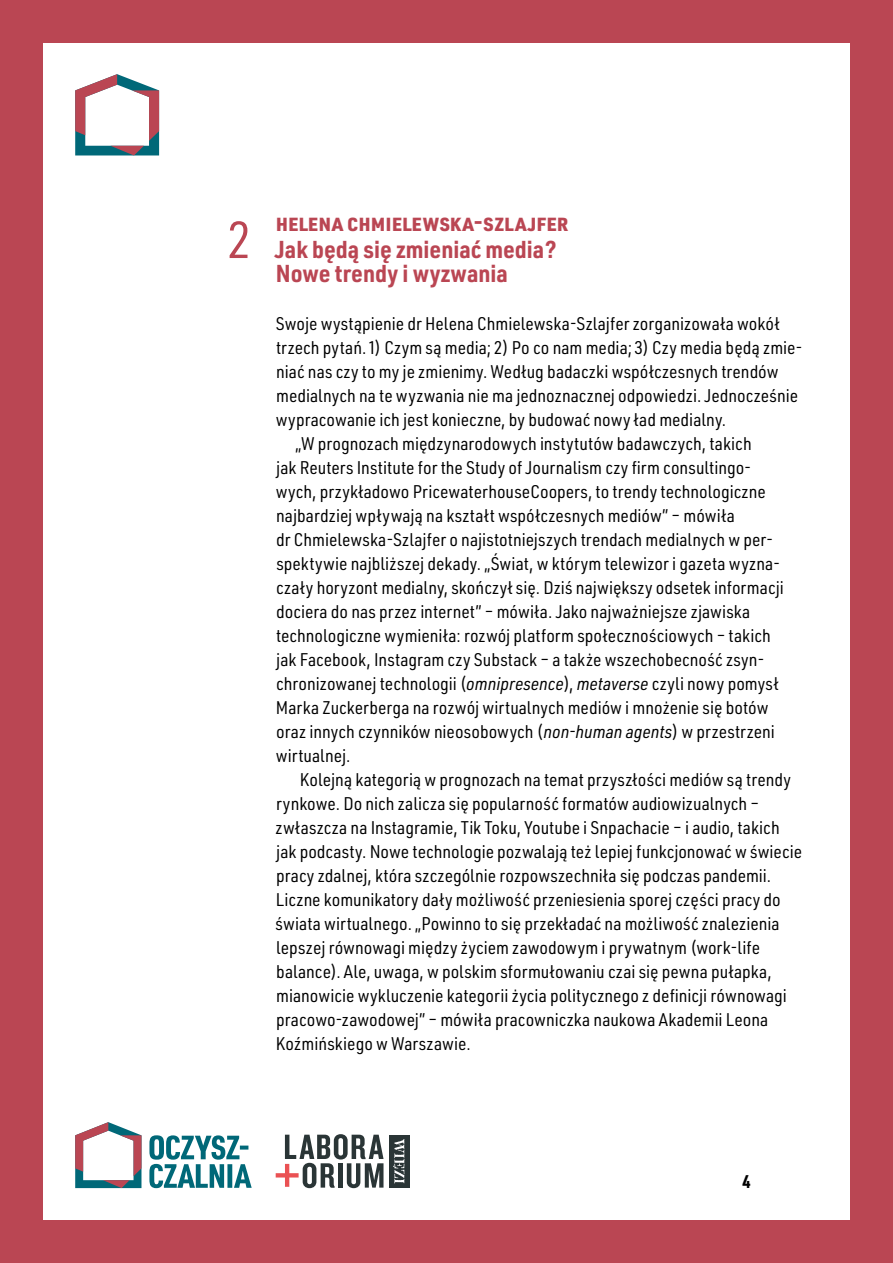
<style>
.page{position:relative;width:893px;height:1263px;background:#fff}
.page>*{position:absolute;margin:0;border:0;box-sizing:border-box;transform-origin:0 0}
.t1{font:51px "URWDIN Semi Cond";color:#ba4653}
.t2{font:700 24px/27px "URWDIN Semi Cond";color:#ba4653}
.t3{font:18px "URWDIN Semi Cond";color:#000}
.t4{font:700 18px "URWDIN Semi Cond";color:#000}
.s1{font-style:italic}
</style>
<div class="page">
<div style="left:0;top:0;width:43px;height:1263px;background:#ba4653"></div>
<div style="left:850px;top:0;width:43px;height:1263px;background:#ba4653"></div>
<div style="left:0;top:1220px;width:893px;height:43px;background:#ba4653"></div>
<div style="left:0;top:0;width:893px;height:43px;background:#ba4653"></div>
<svg style="left:75px;top:74px;width:84px;height:81px"></svg>
<svg style="left:75px;top:1122px;width:66px;height:66px"></svg>
<svg style="left:149px;top:1135px;width:103px;height:53px"></svg>
<div style="left:389px;top:1135px;width:20px;height:52px;background:#2a3536"></div>
<svg style="left:393px;top:1139px;width:11px;height:44px"></svg>
<svg style="left:276px;top:1134px;width:108px;height:54px"></svg>
<h1 class="t1" style="left:227px;top:206px;width:26px">2</h1>
<h2 class="t2" style="left:275px;top:208px;width:295px">Helena Chmielewska-Szlajfer<br>Jak będą się zmieniać media?</h2>
<h2 class="t2" style="left:276px;top:259px;width:233px">Nowe trendy i wyzwania</h2>
<p class="t3" style="left:276px;top:312px;width:505px">Swoje wystąpienie dr Helena Chmielewska‑Szlajfer zorganizowała wokół</p>
<p class="t3" style="left:276px;top:336px;width:528px">trzech pytań. 1) Czym są media; 2) Po co nam media; 3) Czy media będą zmie‑</p>
<p class="t3" style="left:276px;top:360px;width:504px">niać nas czy to my je zmienimy. Według badaczki współczesnych trendów</p>
<p class="t3" style="left:276px;top:384px;width:523px">medialnych na te wyzwania nie ma jednoznacznej odpowiedzi. Jednocześnie</p>
<p class="t3" style="left:276px;top:408px;width:452px">wypracowanie ich jest konieczne, by budować nowy ład medialny.</p>
<p class="t3" style="left:296px;top:432px;width:458px">„W prognozach międzynarodowych instytutów badawczych, takich</p>
<p class="t3" style="left:276px;top:456px;width:477px">jak Reuters Institute for the Study of Journalism czy firm consultingo‑</p>
<p class="t3" style="left:276px;top:480px;width:491px">wych, przykładowo PricewaterhouseCoopers, to trendy technologiczne</p>
<p class="t3" style="left:276px;top:504px;width:460px">najbardziej wpływają na kształt współczesnych mediów” – mówiła</p>
<p class="t3" style="left:276px;top:528px;width:498px">dr Chmielewska‑Szlajfer o najistotniejszych trendach medialnych w per‑</p>
<p class="t3" style="left:276px;top:552px;width:506px">spektywie najbliższej dekady. „Świat, w którym telewizor i gazeta wyzna‑</p>
<p class="t3" style="left:276px;top:576px;width:509px">czały horyzont medialny, skończył się. Dziś największy odsetek informacji</p>
<p class="t3" style="left:276px;top:600px;width:476px">dociera do nas przez internet” – mówiła. Jako najważniejsze zjawiska</p>
<p class="t3" style="left:276px;top:624px;width:496px">technologiczne wymieniła: rozwój platform społecznościowych – takich</p>
<p class="t3" style="left:276px;top:648px;width:490px">jak Facebook, Instagram czy Substack – a także wszechobecność zsyn‑</p>
<p class="t3" style="left:276px;top:672px;width:504px">chronizowanej technologii (<span class="s1">omnipresence</span>), <span class="s1">metaverse</span> czyli nowy pomysł</p>
<p class="t3" style="left:276px;top:696px;width:494px">Marka Zuckerberga na rozwój wirtualnych mediów i mnożenie się botów</p>
<p class="t3" style="left:276px;top:720px;width:500px">oraz innych czynników nieosobowych (<span class="s1">non‑human agents</span>) w przestrzeni</p>
<p class="t3" style="left:276px;top:744px;width:76px">wirtualnej.</p>
<p class="t3" style="left:300px;top:768px;width:492px">Kolejną kategorią w prognozach na temat przyszłości mediów są trendy</p>
<p class="t3" style="left:276px;top:792px;width:484px">rynkowe. Do nich zalicza się popularność formatów audiowizualnych –</p>
<p class="t3" style="left:276px;top:816px;width:506px">zwłaszcza na Instagramie, Tik Toku, Youtube i Snpachacie – i audio, takich</p>
<p class="t3" style="left:276px;top:840px;width:527px">jak podcasty. Nowe technologie pozwalają też lepiej funkcjonować w świecie</p>
<p class="t3" style="left:276px;top:864px;width:496px">pracy zdalnej, która szczególnie rozpowszechniła się podczas pandemii.</p>
<p class="t3" style="left:276px;top:888px;width:506px">Liczne komunikatory dały możliwość przeniesienia sporej części pracy do</p>
<p class="t3" style="left:276px;top:912px;width:506px">świata wirtualnego. „Powinno to się przekładać na możliwość znalezienia</p>
<p class="t3" style="left:276px;top:936px;width:485px">lepszej równowagi między życiem zawodowym i prywatnym (work‑life</p>
<p class="t3" style="left:276px;top:960px;width:497px">balance). Ale, uwaga, w polskim sformułowaniu czai się pewna pułapka,</p>
<p class="t3" style="left:276px;top:984px;width:512px">mianowicie wykluczenie kategorii życia politycznego z definicji równowagi</p>
<p class="t3" style="left:276px;top:1008px;width:494px">pracowo‑zawodowej” – mówiła pracowniczka naukowa Akademii Leona</p>
<p class="t3" style="left:276px;top:1032px;width:196px">Koźmińskiego w Warszawie.</p>
<p class="t4" style="left:742px;top:1169px;width:10px">4</p>
</div>
